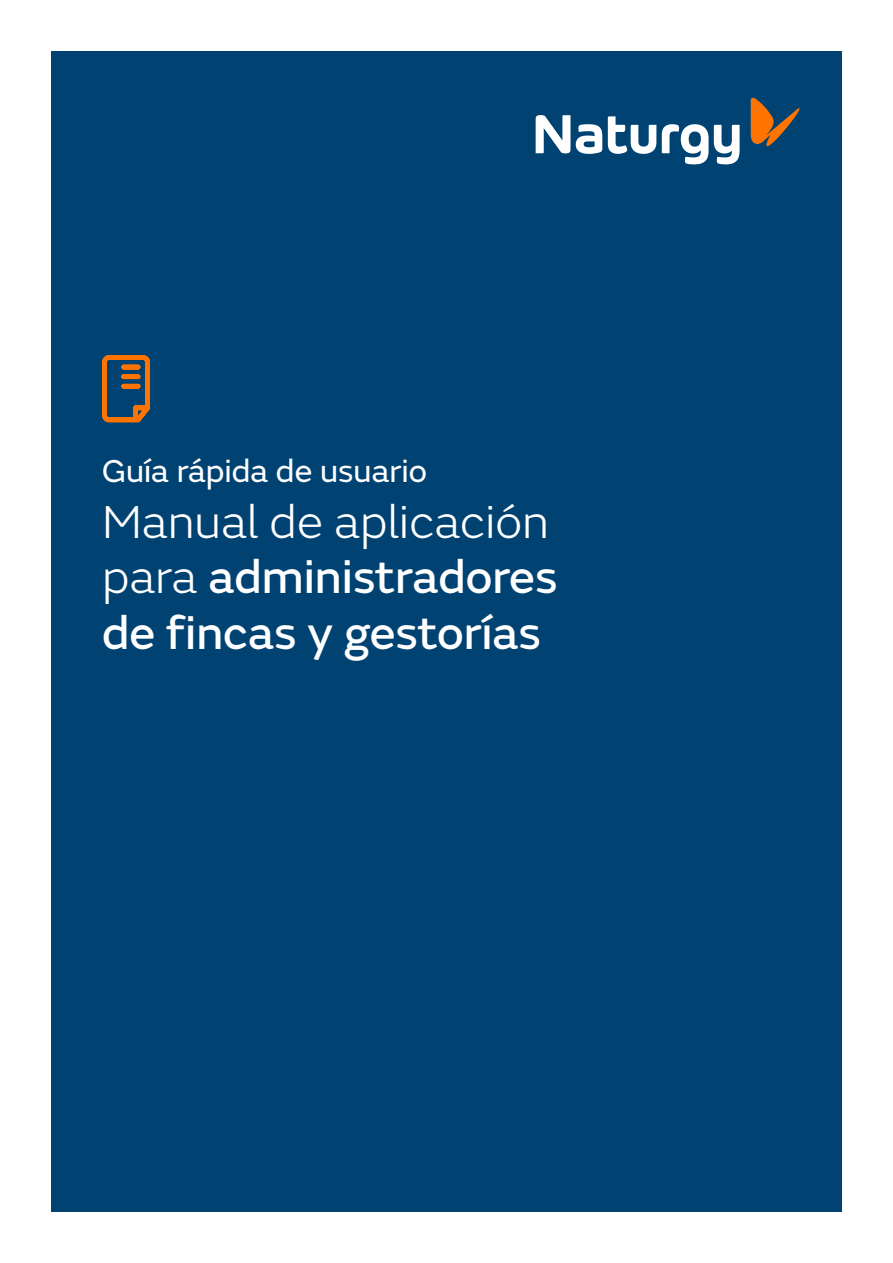
<style>
.page{position:relative;width:893px;height:1263px;background:#fff}
.page>*{position:absolute;margin:0;border:0;box-sizing:border-box;transform-origin:0 0}
.t1{font:48.15px/55.5px "FS Emeric Core";color:#fff}
.t2{font:300 48.15px "FS Emeric";color:#fff}
.t3{font:33px "FS Emeric";color:#fff}
.s1{font-family:"FS Emeric";font-weight:300}
</style>
<div class="page">
<div style="left:51px;top:51px;width:791px;height:1161px;background:#004373"></div>
<svg style="left:751px;top:98px;width:48px;height:48px"></svg>
<svg style="left:576px;top:124px;width:26px;height:30px"></svg>
<svg style="left:608px;top:116px;width:48px;height:38px"></svg>
<svg style="left:536px;top:115px;width:34px;height:38px"></svg>
<svg style="left:662px;top:124px;width:78px;height:40px"></svg>
<svg style="left:102px;top:355px;width:48px;height:67px"></svg>
<p class="t3" style="left:102px;top:448px;width:326px">Guía rápida de usuario</p>
<p class="t2" style="left:102px;top:489px;width:448px">Manual de aplicación</p>
<p class="t1" style="left:102px;top:546px;width:457px"><span class="s1">para</span> administradores de fincas y gestorías</p>
</div>
